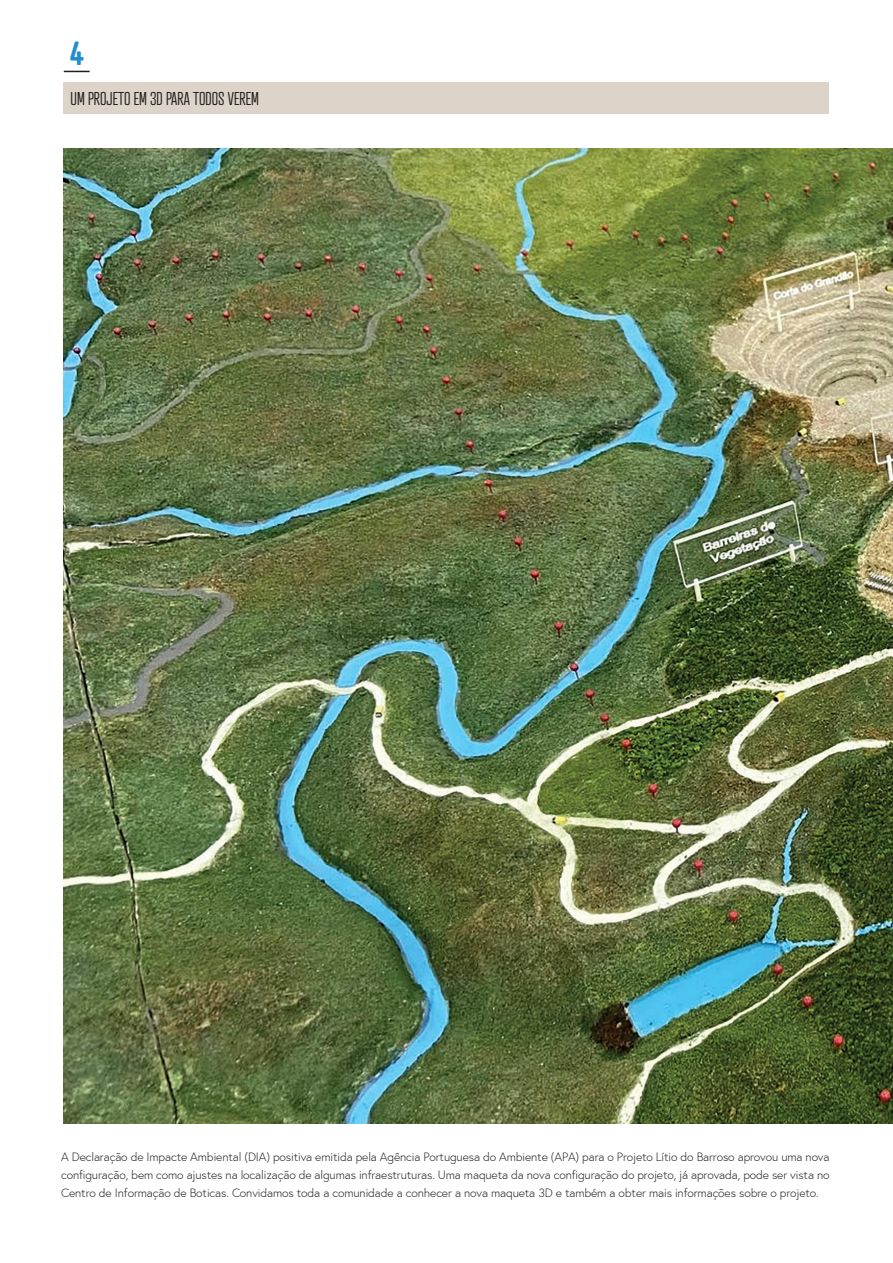
<style>
.page{position:relative;width:893px;height:1263px;background:#fff}
.page>*{position:absolute;margin:0;border:0;box-sizing:border-box;transform-origin:0 0}
.t1{font:600 32.4px "Atrament";color:#228fcc}
.t2{font:300 18px "Atrament";color:#231f20}
.t3{font:300 12px/18px "Europa";letter-spacing:-.01em;color:#231f20;text-align:justify}
</style>
<div class="page">
<div style="left:64px;top:83px;width:765px;height:31px;background:#dcd4c9"></div>
<svg style="left:64px;top:71px;width:26px;height:1px"></svg>
<img style="left:64px;top:149px;width:829px;height:975px">
<p class="t1" style="left:70px;top:33px;width:15px">4</p>
<p class="t2" style="left:71px;top:88px;width:190px">UM PROJETO EM 3D PARA TODOS VEREM</p>
<p class="t3" style="left:61px;top:1148px;width:770px">A Declaração de Impacte Ambiental (DIA) positiva emitida pela Agência Portuguesa do Ambiente (APA) para o Projeto Lítio do Barroso aprovou uma nova configuração, bem como ajustes na localização de algumas infraestruturas. Uma maqueta da nova configuração do projeto, já aprovada, pode ser vista no Centro de Informação de Boticas. Convidamos toda a comunidade a conhecer a nova maqueta 3D e também a obter mais informações sobre o projeto.</p>
</div>
